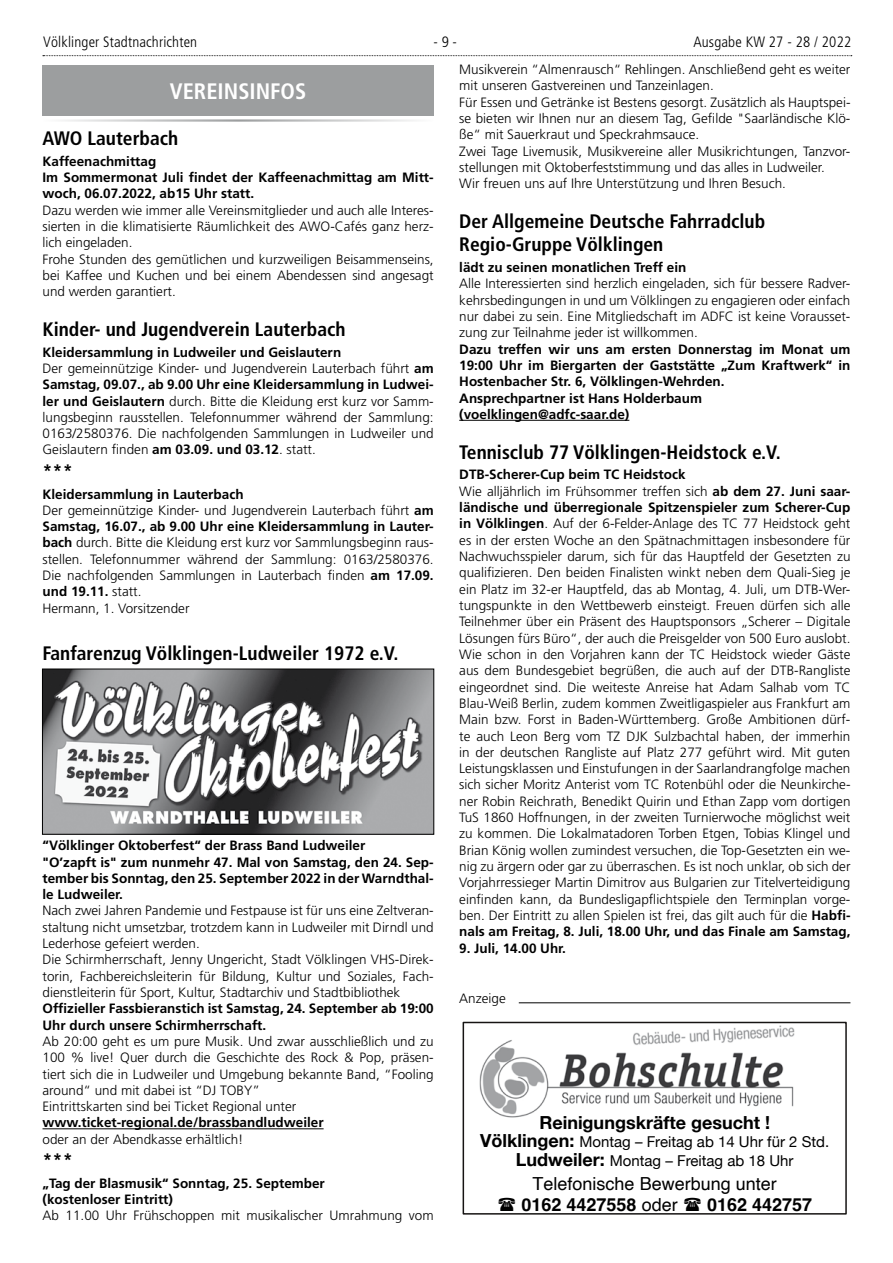
<style>
.page{position:relative;width:893px;height:1263px;background:#fff}
.page>*{position:absolute;margin:0;border:0;box-sizing:border-box;transform-origin:0 0}
.t1{font:700 condensed 22.35px "Frutiger";color:#fff}
.t2{font:700 condensed 19.5px/23.5px "Frutiger";color:#000}
.t3{font:18px/21px "Helvetica";color:#000;text-align:center}
.t4{font:700 18px "Helvetica Neue";color:#000}
.t5{font:15px/18.5px "Helvetica Neue";color:#000;text-align:center}
.t6{font:300 condensed 15px "Frutiger";letter-spacing:.01em;color:#000}
.t7{font:300 13.5px/16.4px "Frutiger";color:#000}
.t8{font:700 13.5px/16.4px "Frutiger";color:#000}
.s1{font-weight:700}
.s2{font-weight:700;font-size:18px}
</style>
<div class="page">
<svg style="left:43px;top:55px;width:809px;height:1px"></svg>
<hr style="left:43px;top:1128px;width:281px;height:1px;background:#000">
<div style="left:43px;top:65px;width:391px;height:51px;background:#9c9e9f"></div>
<hr style="left:43px;top:119px;width:391px;height:3px;background:#9c9e9f">
<img style="left:44px;top:671px;width:388px;height:161px">
<div style="left:42px;top:669px;width:392px;height:165px;border:1px solid #000"></div>
<hr style="left:459px;top:420px;width:170px;height:1px;background:#000">
<hr style="left:519px;top:1002px;width:331px;height:1px;background:#000">
<div style="left:463px;top:1022px;width:384px;height:192px;border:2px solid #161413"></div>
<img style="left:479px;top:1025px;width:316px;height:93px">
<p class="t6" style="left:43px;top:33px;width:155px">Völklinger Stadtnachrichten</p>
<p class="t6" style="left:433px;top:33px;width:25px">- 9 -</p>
<p class="t6" style="left:693px;top:33px;width:159px">Ausgabe KW 27 - 28 / 2022</p>
<h1 class="t1" style="left:170px;top:78px;width:124px">Vereinsinfos</h1>
<h2 class="t2" style="left:43px;top:127px;width:137px">AWO Lauterbach</h2>
<p class="t8" style="left:43px;top:153px;width:393px">Kaffeenachmittag<br>Im Sommermonat Juli findet der Kaffeenachmittag am Mitt&shy;woch, 06.07.2022, ab15 Uhr statt.</p>
<p class="t7" style="left:43px;top:202px;width:393px">Dazu werden wie immer alle Vereinsmitglieder und auch alle Interes&shy;sierten in die klimatisierte Räumlichkeit des AWO-Cafés ganz herz&shy;lich eingeladen.<br>Frohe Stunden des gemütlichen und kurzweiligen Beisammenseins, bei Kaffee und Kuchen und bei einem Abendessen sind angesagt und werden garantiert.</p>
<h2 class="t2" style="left:43px;top:317px;width:305px">Kinder- und Jugendverein Lauterbach</h2>
<p class="t7" style="left:43px;top:344px;width:393px"><span class="s1">Kleidersammlung in Ludweiler und Geislautern<br></span>Der gemeinnützige Kinder- und Jugendverein Lauterbach führt <span class="s1">am Samstag, 09.07., ab 9.00 Uhr eine Kleidersammlung in Ludwei&shy;ler und Geislautern</span> durch. Bitte die Kleidung erst kurz vor Samm&shy;lungsbeginn rausstellen. Telefonnummer während der Sammlung:<br>0163/2580376. Die nachfolgenden Sammlungen in Ludweiler und Geislautern finden <span class="s1">am 03.09. und 03.12</span>. statt.</p>
<h2 class="t2" style="left:43px;top:459px;width:32px">***</h2>
<p class="t7" style="left:43px;top:486px;width:393px"><span class="s1">Kleidersammlung in Lauterbach<br></span>Der gemeinnützige Kinder- und Jugendverein Lauterbach führt <span class="s1">am Samstag, 16.07., ab 9.00 Uhr eine Kleidersammlung in Lauter&shy;bach</span> durch. Bitte die Kleidung erst kurz vor Sammlungsbeginn raus&shy;stellen. Telefonnummer während der Sammlung: 0163/2580376.<br>Die nachfolgenden Sammlungen in Lauterbach finden <span class="s1">am 17.09. und 19.11.</span> statt.<br>Hermann, 1. Vorsitzender</p>
<h2 class="t2" style="left:43px;top:641px;width:357px">Fanfarenzug Völklingen-Ludweiler 1972 e.V.</h2>
<p class="t7" style="left:459px;top:61px;width:393px">Musikverein “Almenrausch“ Rehlingen. Anschließend geht es weiter mit unseren Gastvereinen und Tanzeinlagen.<br>Für Essen und Getränke ist Bestens gesorgt. Zusätzlich als Hauptspei&shy;se bieten wir Ihnen nur an diesem Tag, Gefilde "Saarländische Klö&shy;ße“ mit Sauerkraut und Speckrahmsauce.<br>Zwei Tage Livemusik, Musikvereine aller Musikrichtungen, Tanzvor&shy;stellungen mit Oktoberfeststimmung und das alles in Ludweiler.<br>Wir freuen uns auf Ihre Unterstützung und Ihren Besuch.</p>
<h2 class="t2" style="left:459px;top:209px;width:307px">Der Allgemeine Deutsche Fahrradclub<br>Regio-Gruppe Völklingen</h2>
<p class="t8" style="left:459px;top:259px;width:229px">lädt zu seinen monatlichen Treff ein</p>
<p class="t7" style="left:459px;top:276px;width:393px;text-align:justify">Alle Interessierten sind herzlich eingeladen, sich für bessere Radver&shy;kehrsbedingungen in und um Völklingen zu engagieren oder einfach nur dabei zu sein. Eine Mitgliedschaft im ADFC ist keine Vorausset&shy;zung zur Teilnahme jeder ist willkommen.</p>
<p class="t8" style="left:459px;top:341px;width:393px">Dazu treffen wir uns am ersten Donnerstag im Monat um 19:00 Uhr im Biergarten der Gaststätte „Zum Kraftwerk“ in Hostenbacher Str. 6, Völklingen-Wehrden.<br>Ansprechpartner ist Hans Holderbaum (voelklingen@adfc-saar.de)</p>
<h2 class="t2" style="left:459px;top:440px;width:323px">Tennisclub 77 Völklingen-Heidstock e.V.</h2>
<p class="t7" style="left:459px;top:467px;width:393px"><span class="s1">DTB-Scherer-Cup beim TC Heidstock<br></span>Wie alljährlich im Frühsommer treffen sich <span class="s1">ab dem 27. Juni saar&shy;ländische und überregionale Spitzenspieler zum Scherer-Cup in Völklingen</span>. Auf der 6-Felder-Anlage des TC 77 Heidstock geht es in der ersten Woche an den Spätnachmittagen insbesondere für Nachwuchsspieler darum, sich für das Hauptfeld der Gesetzten zu qualifizieren. Den beiden Finalisten winkt neben dem Quali-Sieg je ein Platz im 32-er Hauptfeld, das ab Montag, 4. Juli, um DTB-Wer&shy;tungspunkte in den Wettbewerb einsteigt. Freuen dürfen sich alle Teilnehmer über ein Präsent des Hauptsponsors „Scherer – Digitale Lösungen fürs Büro“, der auch die Preisgelder von 500 Euro auslobt.<br>Wie schon in den Vorjahren kann der TC Heidstock wieder Gäste aus dem Bundesgebiet begrüßen, die auch auf der DTB-Rangliste eingeordnet sind. Die weiteste Anreise hat Adam Salhab vom TC Blau-Weiß Berlin, zudem kommen Zweitligaspieler aus Frankfurt am Main bzw. Forst in Baden-Württemberg. Große Ambitionen dürf&shy;te auch Leon Berg vom TZ DJK Sulzbachtal haben, der immerhin in der deutschen Rangliste auf Platz 277 geführt wird. Mit guten Leistungsklassen und Einstufungen in der Saarlandrangfolge machen sich sicher Moritz Anterist vom TC Rotenbühl oder die Neunkirche&shy;ner Robin Reichrath, Benedikt Quirin und Ethan Zapp vom dortigen TuS 1860 Hoffnungen, in der zweiten Turnierwoche möglichst weit zu kommen. Die Lokalmatadoren Torben Etgen, Tobias Klingel und Brian König wollen zumindest versuchen, die Top-Gesetzten ein we&shy;nig zu ärgern oder gar zu überraschen. Es ist noch unklar, ob sich der Vorjahrressieger Martin Dimitrov aus Bulgarien zur Titelverteidigung einfinden kann, da Bundesligapflichtspiele den Terminplan vorge&shy;ben. Der Eintritt zu allen Spielen ist frei, das gilt auch für die <span class="s1">Habfi&shy;nals am Freitag, 8. Juli, 18.00 Uhr, und das Finale am Samstag,</span></p>
<p class="t8" style="left:459px;top:940px;width:108px">9. Juli, 14.00 Uhr.</p>
<p class="t7" style="left:459px;top:990px;width:48px">Anzeige</p>
<p class="t8" style="left:43px;top:837px;width:393px">“Völklinger Oktoberfest“ der Brass Band Ludweiler<br>"O’zapft is" zum nunmehr 47. Mal von Samstag, den 24. Sep&shy;tember bis Sonntag, den 25. September 2022 in der Warndthal&shy;le Ludweiler.</p>
<p class="t7" style="left:43px;top:903px;width:393px">Nach zwei Jahren Pandemie und Festpause ist für uns eine Zeltveran&shy;staltung nicht umsetzbar, trotzdem kann in Ludweiler mit Dirndl und Lederhose gefeiert werden.<br>Die Schirmherrschaft, Jenny Ungericht, Stadt Völklingen VHS-Direk&shy;torin, Fachbereichsleiterin für Bildung, Kultur und Soziales, Fach&shy;dienstleiterin für Sport, Kultur, Stadtarchiv und Stadtbibliothek</p>
<p class="t8" style="left:43px;top:1000px;width:393px">Offizieller Fassbieranstich ist Samstag, 24. September ab 19:00<br>Uhr durch unsere Schirmherrschaft.</p>
<p class="t7" style="left:43px;top:1033px;width:393px">Ab 20:00 geht es um pure Musik. Und zwar ausschließlich und zu 100 % live! Quer durch die Geschichte des Rock &amp; Pop, präsen&shy;tiert sich die in Ludweiler und Umgebung bekannte Band, “Fooling around“ und mit dabei ist “DJ TOBY”<br>Eintrittskarten sind bei Ticket Regional unter</p>
<p class="t8" style="left:43px;top:1115px;width:283px">www.ticket-regional.de/brassbandludweiler</p>
<p class="t7" style="left:43px;top:1131px;width:203px">oder an der Abendkasse erhältlich!</p>
<h2 class="t2" style="left:43px;top:1149px;width:32px">***</h2>
<p class="t8" style="left:43px;top:1175px;width:284px">„Tag der Blasmusik“ Sonntag, 25. September (kostenloser Eintritt)</p>
<p class="t7" style="left:43px;top:1208px;width:393px">Ab 11.00 Uhr Frühschoppen mit musikalischer Umrahmung vom</p>
<h3 class="t4" style="left:539px;top:1108px;width:232px">Reinigungskräfte gesucht !</h3>
<p class="t5" style="left:480px;top:1134px;width:351px"><span class="s2">Völklingen:</span> Montag – Freitag ab 14 Uhr für 2 Std.<br><span class="s2">Ludweiler:</span> Montag – Freitag ab 18 Uhr</p>
<h3 class="t3" style="left:497px;top:1173px;width:317px">Telefonische Bewerbung unter<br>☎ <span class="s1">0162 4427558</span> oder ☎ <span class="s1">0162 442757</span></h3>
</div>
